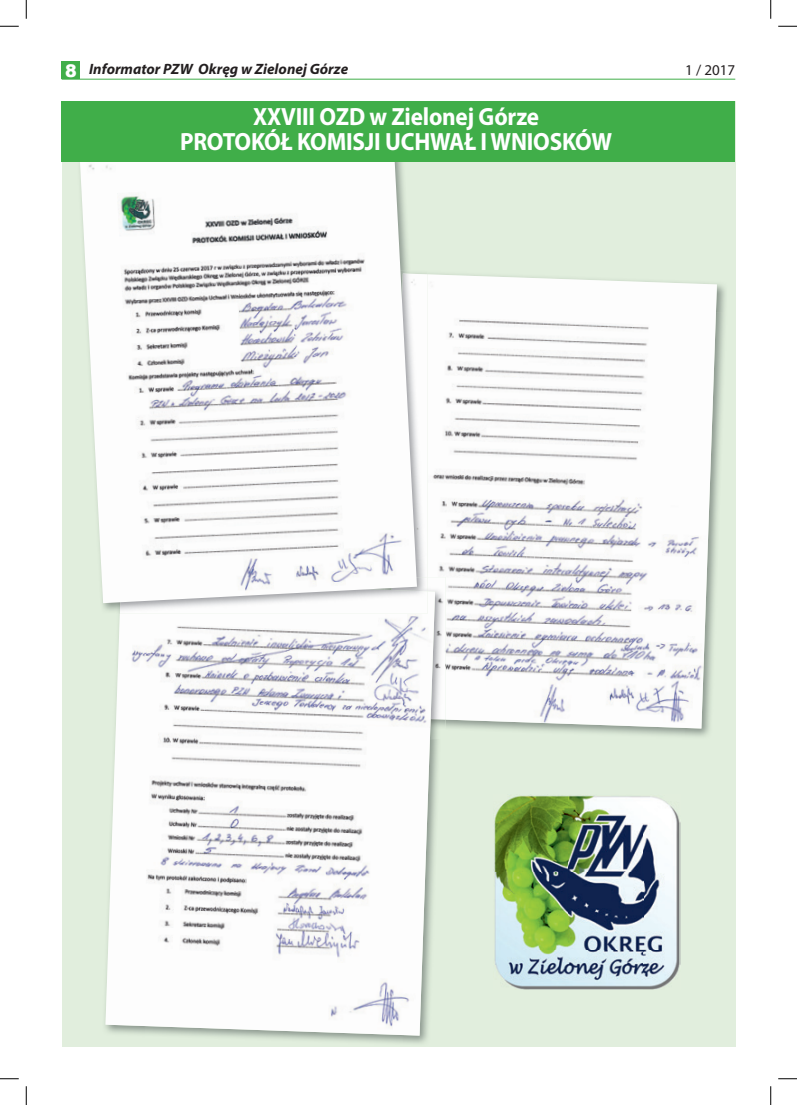
<style>
.page{position:relative;width:797px;height:1105px;background:#fff}
.page>*{position:absolute;margin:0;border:0;box-sizing:border-box;transform-origin:0 0}
.t1{font:700 25px/25px "Myriad Pro";letter-spacing:-.01em;color:#fff;text-align:center;scale:.93 1}
.t2{font:italic 700 15px "Myriad Pro";color:#231f20}
.t3{font:15px "Myriad Pro";color:#231f20}
.s1{font-family:"Arial";font-weight:900;font-style:normal;font-size:17.5px;color:#fff}
</style>
<div class="page">
<hr style="left:62px;top:79px;width:673px;height:1px;background:#40ae49">
<div style="left:62px;top:62px;width:18px;height:17px;background:#40ae49"></div>
<div style="left:62px;top:101px;width:673px;height:945px;background:#e1eedd"></div>
<img style="left:428px;top:273px;width:297px;height:39px">
<img style="left:685px;top:312px;width:40px;height:425px">
<img style="left:427px;top:274px;width:290px;height:454px">
<img style="left:427px;top:577px;width:18px;height:143px">
<img style="left:105px;top:591px;width:330px;height:445px">
<img style="left:417px;top:273px;width:10px;height:308px">
<img style="left:120px;top:581px;width:307px;height:33px">
<img style="left:80px;top:161px;width:337px;height:442px">
<div style="left:62px;top:101px;width:673px;height:60px;background:#40ae49"></div>
<img style="left:494px;top:795px;width:186px;height:195px">
<svg style="left:0;top:25px;width:19px;height:2px"></svg>
<svg style="left:778px;top:25px;width:19px;height:2px"></svg>
<svg style="left:0;top:1078px;width:19px;height:1px"></svg>
<svg style="left:778px;top:1078px;width:19px;height:1px"></svg>
<svg style="left:25px;top:0;width:2px;height:19px"></svg>
<svg style="left:25px;top:1086px;width:2px;height:19px"></svg>
<svg style="left:770px;top:0;width:1px;height:19px"></svg>
<svg style="left:770px;top:1086px;width:1px;height:19px"></svg>
<p class="t2" style="left:65px;top:59px;width:285px"><span class="s1">8</span> Informator PZW Okręg w Zielonej Górze</p>
<p class="t3" style="left:685px;top:61px;width:51px">1 / 2017</p>
<p class="t1" style="left:180px;top:104px;width:466px">XXVIII OZD w Zielonej Górze<br>PROTOKÓŁ KOMISJI UCHWAŁ I WNIOSKÓW</p>
</div>
